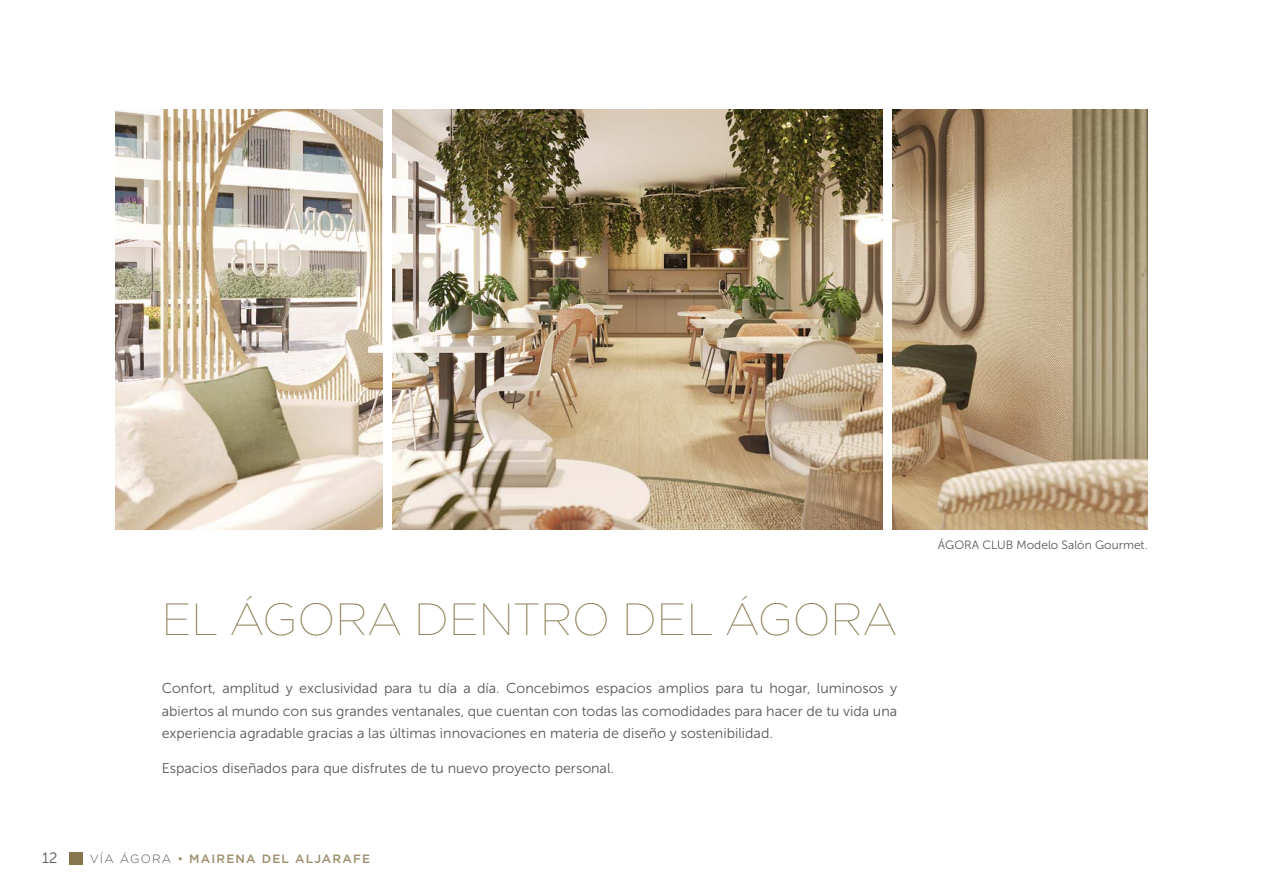
<style>
.page{position:relative;width:1263px;height:893px;background:#fff}
.page>*{position:absolute;margin:0;border:0;box-sizing:border-box;transform-origin:0 0}
.t1{font:100 45px "Gotham";color:#87764e}
.t2{font:15px "Museo Sans 300";color:#55585a}
.t3{font:14.25px/22.5px "Museo Sans 300";color:#55585a;text-align:justify}
.t4{font:12px "Museo Sans 300";color:#55585a}
.t5{font:500 12px "Gotham";letter-spacing:.1em;color:#9c8d6c}
.s1{font-weight:300;color:#55585a}
.s2{font-weight:400}
</style>
<div class="page">
<div style="left:70px;top:852px;width:13px;height:13px;background:#87764e"></div>
<img style="left:392px;top:109px;width:490px;height:421px">
<img style="left:115px;top:109px;width:267px;height:421px">
<img style="left:892px;top:109px;width:255px;height:421px">
<h1 class="t1" style="left:162px;top:592px;width:737px">EL ÁGORA DENTRO DEL ÁGORA</h1>
<p class="t3" style="left:162px;top:677px;width:737px">Confort, amplitud y exclusividad para tu día a día. Concebimos espacios amplios para tu hogar, luminosos y abiertos al mundo con sus grandes ventanales, que cuentan con todas las comodidades para hacer de tu vida una experiencia agradable gracias a las últimas innovaciones en materia de diseño y sostenibilidad.</p>
<p class="t3" style="left:162px;top:757px;width:454px">Espacios diseñados para que disfrutes de tu nuevo proyecto personal.</p>
<p class="t2" style="left:42px;top:850px;width:17px">12</p>
<p class="t5" style="left:90px;top:850px;width:282px"><span class="s1">VÍA ÁGORA</span> <span class="s2">•</span> MAIRENA DEL ALJARAFE</p>
<p class="t4" style="left:938px;top:539px;width:211px">ÁGORA CLUB Modelo Salón Gourmet.</p>
</div>
